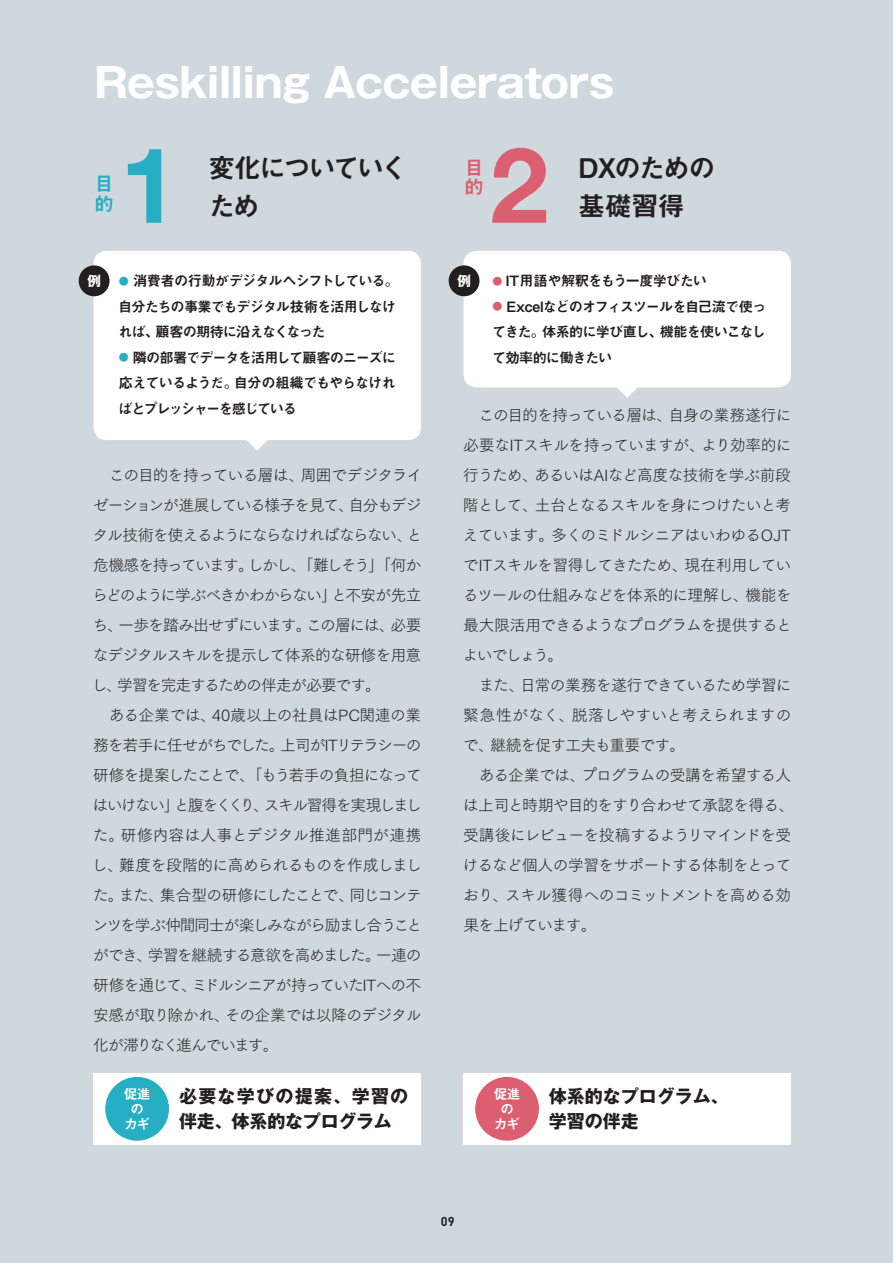
<style>
.page{position:relative;width:893px;height:1263px;background:#cfd8dd}
.page>*{position:absolute;margin:0;border:0;box-sizing:border-box;transform-origin:0 0}
.t1{font:700 105px "Helvetica Neue LT Std";color:#26afc4}
.t2{font:700 105px "Helvetica Neue LT Std";color:#db5e71}
.t3{font:700 40.5px "Gothic MB101 Pro";letter-spacing:-.01em;color:#fff}
.t4{font:27px/37.5px "Midashi Go Pro MB31";letter-spacing:-.075em;color:#231f20}
.t5{font:27px/37.5px "Midashi Go Pro MB31";letter-spacing:-.05em;color:#231f20}
.t6{font:19.5px/19.5px "Midashi Go Pro MB31";color:#26afc4}
.t7{font:19.5px/19.5px "Midashi Go Pro MB31";color:#db5e71}
.t8{font:700 18px/25.5px "Gothic MB101 Pro";letter-spacing:.03em;color:#231f20}
.t9{font:700 18px/25.5px "Gothic MB101 Pro";color:#231f20}
.t10{font:15.75px/30px "Tsuku Go Pro L";letter-spacing:-.055em;color:#231f20}
.t11{font:14.25px/25.5px "Midashi Go Pro MB31";letter-spacing:-.075em;color:#231f20;text-align:justify}
.t12{font:14.25px "Midashi Go Pro MB31";letter-spacing:-.055em;color:#231f20}
.t13{font:13.5px/15px "Midashi Go Pro MB31";letter-spacing:-.06em;color:#fff;text-align:center}
.t14{font:700 13.5px "Gothic MB101 Pro";color:#fff}
.t15{font:700 12.75px "DIN";color:#231f20}
.s1{font-size:10.05px;color:#26afc4}
.s2{font-size:10.05px;color:#db5e71}
</style>
<div class="page">
<div style="left:94px;top:251px;width:327px;height:189px;background:#fff;border-radius:13px"></div>
<svg style="left:247px;top:440px;width:21px;height:11px"></svg>
<div style="left:79px;top:265px;width:31px;height:31px;background:#231f20;border-radius:50%"></div>
<div style="left:463px;top:251px;width:328px;height:136px;background:#fff;border-radius:13px"></div>
<svg style="left:609px;top:387px;width:36px;height:11px"></svg>
<div style="left:449px;top:265px;width:30px;height:31px;background:#231f20;border-radius:50%"></div>
<div style="left:94px;top:1073px;width:327px;height:71px;background:#fff"></div>
<div style="left:105px;top:1077px;width:64px;height:64px;background:#26afc4;border-radius:50%"></div>
<div style="left:463px;top:1073px;width:328px;height:71px;background:#fff"></div>
<div style="left:475px;top:1077px;width:64px;height:64px;background:#db5e71;border-radius:50%"></div>
<h2 class="t3" style="left:94px;top:49px;width:521px">Reskilling Accelerators</h2>
<p class="t6" style="left:94px;top:172px;width:19px">目的</p>
<h1 class="t1" style="left:120px;top:120px;width:60px">1</h1>
<h1 class="t2" style="left:490px;top:120px;width:60px">2</h1>
<h3 class="t4" style="left:208px;top:146px;width:201px">変化についていくため</h3>
<h3 class="t5" style="left:578px;top:146px;width:139px">DXのための基礎習得</h3>
<p class="t7" style="left:464px;top:155px;width:19px">目的</p>
<p class="t14" style="left:87px;top:270px;width:15px">例</p>
<p class="t11" style="left:118px;top:266px;width:282px;text-align:left"><span class="s1">●</span> 消費者の行動がデジタルへシフトしている。自分たちの事業でもデジタル技術を活用しなければ、顧客の期待に沿えなくなった</p>
<p class="t11" style="left:118px;top:343px;width:279px"><span class="s1">●</span> 隣の部署でデータを活用して顧客のニーズに応えているようだ。自分の組織でもやらなければとプレッシャーを感じている</p>
<p class="t10" style="left:92px;top:458px;width:332px">　この目的を持っている層は、周囲でデジタライゼーションが進展している様子を見て、自分もデジタル技術を使えるようにならなければならない、と危機感を持っています。しかし、「難しそう」「何からどのように学ぶべきかわからない」と不安が先立ち、一歩を踏み出せずにいます。この層には、必要なデジタルスキルを提示して体系的な研修を用意し、学習を完走するための伴走が必要です。<br>　ある企業では、40歳以上の社員はPC関連の業務を若手に任せがちでした。上司がITリテラシーの研修を提案したことで、「もう若手の負担になってはいけない」と腹をくくり、スキル習得を実現しました。研修内容は人事とデジタル推進部門が連携し、難度を段階的に高められるものを作成しました。また、集合型の研修にしたことで、同じコンテンツを学ぶ仲間同士が楽しみながら励まし合うことができ、学習を継続する意欲を高めました。一連の研修を通じて、ミドルシニアが持っていたITへの不安感が取り除かれ、その企業では以降のデジタル化が滞りなく進んでいます。</p>
<p class="t14" style="left:457px;top:270px;width:15px">例</p>
<p class="t12" style="left:493px;top:269px;width:216px"><span class="s2">●</span> IT用語や解釈をもう一度学びたい</p>
<p class="t11" style="left:492px;top:292px;width:276px"><span class="s2">●</span> Excelなどのオフィスツールを自己流で使ってきた。体系的に学び直し、機能を使いこなして効率的に働きたい</p>
<p class="t10" style="left:463px;top:399px;width:333px">　この目的を持っている層は、自身の業務遂行に必要なITスキルを持っていますが、より効率的に行うため、あるいはAIなど高度な技術を学ぶ前段階として、土台となるスキルを身につけたいと考えています。多くのミドルシニアはいわゆるOJTでITスキルを習得してきたため、現在利用しているツールの仕組みなどを体系的に理解し、機能を最大限活用できるようなプログラムを提供するとよいでしょう。<br>　また、日常の業務を遂行できているため学習に緊急性がなく、脱落しやすいと考えられますので、継続を促す工夫も重要です。<br>　ある企業では、プログラムの受講を希望する人は上司と時期や目的をすり合わせて承認を得る、受講後にレビューを投稿するようリマインドを受けるなど個人の学習をサポートする体制をとっており、スキル獲得へのコミットメントを高める効果を上げています。</p>
<p class="t13" style="left:124px;top:1085px;width:28px">促進のカギ</p>
<p class="t9" style="left:549px;top:1081px;width:181px">体系的なプログラム、学習の伴走</p>
<p class="t8" style="left:179px;top:1081px;width:231px">必要な学びの提案、学習の伴走、体系的なプログラム</p>
<p class="t13" style="left:494px;top:1085px;width:28px">促進のカギ</p>
<p class="t15" style="left:441px;top:1213px;width:15px">09</p>
</div>
